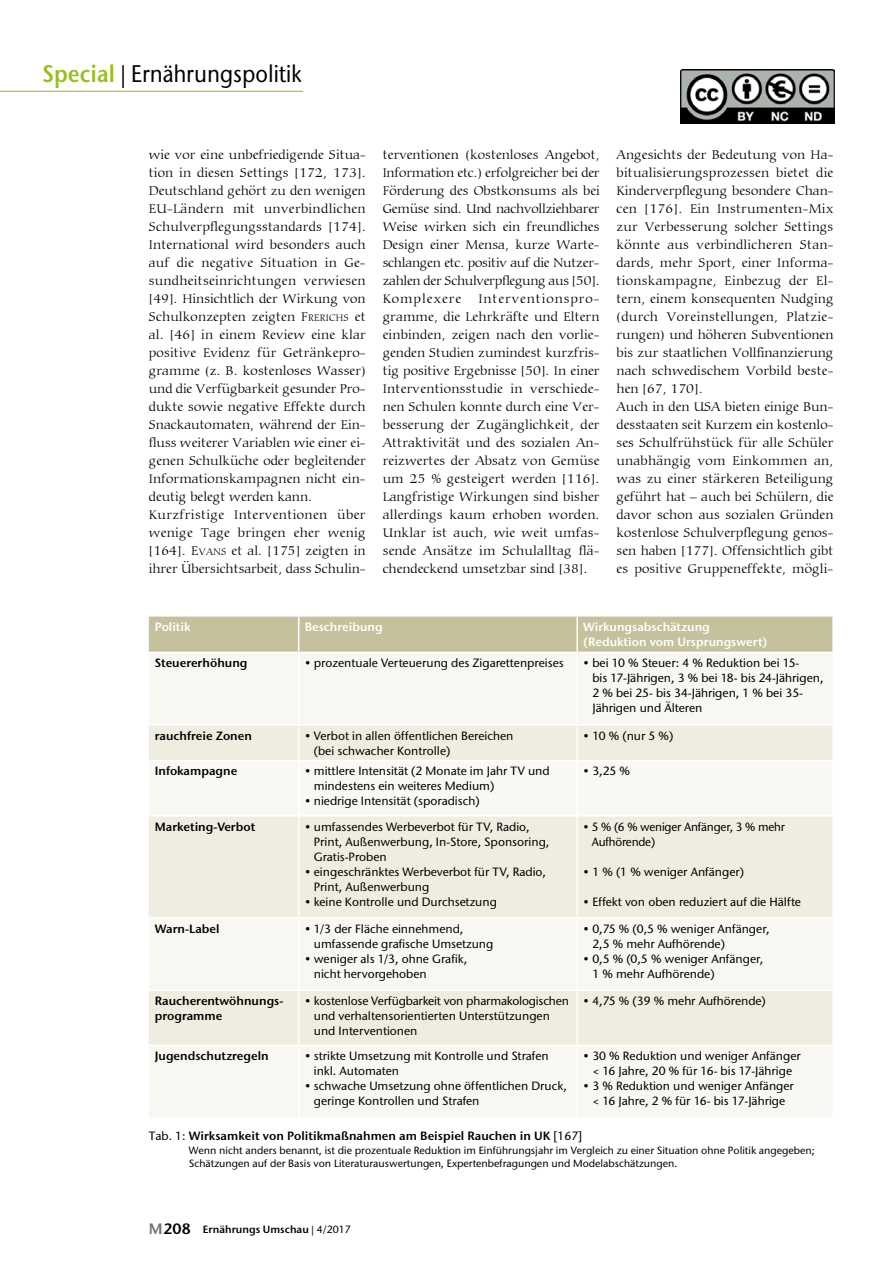
<style>
.page{position:relative;width:893px;height:1263px;background:#fff}
.page>*{position:absolute;margin:0;border:0;box-sizing:border-box;transform-origin:0 0}
.t1{font:500 24px "Stone Sans ITC Std";color:#000;scale:.9 1}
.t2{font:300 13.5px/18px "Carmina BT";letter-spacing:.005em;color:#000}
.t3{font:500 12px/15px "Stone Sans ITC Std";color:#000}
.t4{font:600 12px/15px "Stone Sans ITC Pro";color:#000}
.t5{font:600 12px/15px "Stone Sans ITC Pro";color:#fff}
.t6{font:500 10.5px/13.5px "Stone Sans ITC Std";color:#000}
.t7{font:600 10.5px "Stone Sans ITC Pro";color:#000}
.s1{font-family:"Stone Sans ITC Pro";font-weight:600;color:#95c11f}
.s2{font-style:inherit}
.s3{font-size:10.2px}
.s4{font-family:"Stone Sans ITC Std";font-weight:500}
.s5{font-size:15px;color:#706f6f}
.s6{font-size:15px}
</style>
<div class="page">
<hr style="left:0;top:91px;width:303px;height:1px;background:#95c11f">
<img style="left:680px;top:69px;width:155px;height:54px">
<div style="left:149px;top:617px;width:683px;height:35px;background:#c6c19d"></div>
<div style="left:149px;top:653px;width:683px;height:464px;background:#f8f7f2"></div>
<svg style="left:149px;top:725px;width:683px;height:320px;fill:#efede0"></svg>
<div style="left:149px;top:761px;width:683px;height:54px;background:#f9f8f3"></div>
<hr style="left:298px;top:617px;width:1px;height:35px;background:#fff">
<hr style="left:576px;top:617px;width:2px;height:35px;background:#fff">
<hr style="left:298px;top:653px;width:1px;height:71px;background:#fff">
<hr style="left:576px;top:653px;width:2px;height:71px;background:#fff">
<hr style="left:149px;top:724px;width:150px;height:1px;background:#fff">
<hr style="left:299px;top:724px;width:278px;height:1px;background:#fff">
<hr style="left:298px;top:725px;width:1px;height:35px;background:#fff">
<hr style="left:577px;top:724px;width:255px;height:1px;background:#fff">
<hr style="left:576px;top:725px;width:2px;height:35px;background:#fff">
<hr style="left:149px;top:760px;width:150px;height:1px;background:#fff">
<hr style="left:299px;top:760px;width:278px;height:1px;background:#fff">
<hr style="left:298px;top:761px;width:1px;height:54px;background:#fff">
<hr style="left:577px;top:760px;width:255px;height:1px;background:#fff">
<hr style="left:576px;top:761px;width:2px;height:54px;background:#fff">
<hr style="left:149px;top:815px;width:150px;height:1px;background:#fff">
<hr style="left:299px;top:815px;width:278px;height:1px;background:#fff">
<hr style="left:298px;top:816px;width:1px;height:101px;background:#fff">
<hr style="left:577px;top:815px;width:255px;height:1px;background:#fff">
<hr style="left:576px;top:816px;width:2px;height:101px;background:#fff">
<hr style="left:149px;top:917px;width:150px;height:2px;background:#fff">
<hr style="left:299px;top:917px;width:278px;height:2px;background:#fff">
<hr style="left:298px;top:919px;width:1px;height:70px;background:#fff">
<hr style="left:577px;top:917px;width:255px;height:2px;background:#fff">
<hr style="left:576px;top:919px;width:2px;height:70px;background:#fff">
<hr style="left:149px;top:989px;width:150px;height:2px;background:#fff">
<hr style="left:299px;top:989px;width:278px;height:2px;background:#fff">
<hr style="left:298px;top:991px;width:1px;height:54px;background:#fff">
<hr style="left:577px;top:989px;width:255px;height:2px;background:#fff">
<hr style="left:576px;top:991px;width:2px;height:54px;background:#fff">
<hr style="left:149px;top:1045px;width:150px;height:1px;background:#fff">
<hr style="left:299px;top:1045px;width:278px;height:1px;background:#fff">
<hr style="left:298px;top:1046px;width:1px;height:72px;background:#fff">
<hr style="left:577px;top:1045px;width:255px;height:1px;background:#fff">
<hr style="left:576px;top:1046px;width:2px;height:72px;background:#fff">
<h1 class="t1" style="left:43px;top:59px;width:290px"><span class="s1">Special</span> | Ernährungspolitik</h1>
<p class="t2" style="left:149px;top:146px;width:218px">wie vor eine unbefriedigende Situa&shy;tion in diesen Settings [172, 173].<br>Deutschland gehört zu den wenigen EU-Ländern mit unverbindlichen Schulverpflegungsstandards [174].<br>International wird besonders auch auf die negative Situation in Ge&shy;sundheitseinrichtungen verwiesen [49]. Hinsichtlich der Wirkung von Schulkonzepten zeigten <span class="s2">F</span><span class="s3">RERICHS</span> et al. [46] in einem Review eine klar positive Evidenz für Getränkepro&shy;gramme (z. B. kostenloses Wasser) und die Verfügbarkeit gesunder Pro&shy;dukte sowie negative Effekte durch Snackautomaten, während der Ein&shy;fluss weiterer Variablen wie einer ei&shy;genen Schulküche oder begleitender Informationskampagnen nicht ein&shy;deutig belegt werden kann.<br>Kurzfristige Interventionen über wenige Tage bringen eher wenig [164]. <span class="s2">E</span><span class="s3">VANS</span> et al. [175] zeigten in ihrer Übersichtsarbeit, dass Schulin-</p>
<p class="t2" style="left:383px;top:146px;width:218px;text-align:justify">terventionen (kostenloses Angebot, Information etc.) erfolgreicher bei der Förderung des Obstkonsums als bei Gemüse sind. Und nachvollziehbarer Weise wirken sich ein freundliches Design einer Mensa, kurze Warte&shy;schlangen etc. positiv auf die Nutzer&shy;zahlen der Schulverpflegung aus [50].<br>Komplexere</p>
<p class="t2" style="left:383px;top:290px;width:218px;text-align:justify;text-indent:96px">Interventionspro&shy;gramme, die Lehrkräfte und Eltern einbinden, zeigen nach den vorlie&shy;genden Studien zumindest kurzfris&shy;tig positive Ergebnisse [50]. In einer Interventionsstudie in verschiede&shy;nen Schulen konnte durch eine Ver&shy;besserung der Zugänglichkeit, der Attraktivität und des sozialen An&shy;reizwertes der Absatz von Gemüse um 25 % gesteigert werden [116].<br>Langfristige Wirkungen sind bisher allerdings kaum erhoben worden.<br>Unklar ist auch, wie weit umfas&shy;sende Ansätze im Schulalltag flä&shy;chendeckend umsetzbar sind [38].</p>
<p class="t2" style="left:617px;top:146px;width:218px">Angesichts der Bedeutung von Ha&shy;bitualisierungsprozessen bietet die Kinderverpflegung besondere Chan&shy;cen [176]. Ein Instrumenten-Mix zur Verbesserung solcher Settings könnte aus verbindlicheren Stan&shy;dards, mehr Sport, einer Informa&shy;tionskampagne, Einbezug der El&shy;tern, einem konsequenten Nudging (durch Voreinstellungen, Platzie&shy;rungen) und höheren Subventionen bis zur staatlichen Vollfinanzierung nach schwedischem Vorbild beste&shy;hen [67, 170].<br>Auch in den USA bieten einige Bun&shy;desstaaten seit Kurzem ein kostenlo&shy;ses Schulfrühstück für alle Schüler unabhängig vom Einkommen an, was zu einer stärkeren Beteiligung geführt hat – auch bei Schülern, die davor schon aus sozialen Gründen kostenlose Schulverpflegung genos&shy;sen haben [177]. Offensichtlich gibt es positive Gruppeneffekte, mögli-</p>
<p class="t5" style="left:155px;top:620px;width:37px">Politik</p>
<p class="t5" style="left:305px;top:620px;width:79px">Beschreibung</p>
<p class="t5" style="left:583px;top:620px;width:186px">Wirkungsabschätzung (Reduktion vom Ursprungswert)</p>
<p class="t4" style="left:155px;top:655px;width:94px">Steuererhöhung</p>
<p class="t3" style="left:305px;top:655px;width:261px">• prozentuale Verteuerung des Zigarettenpreises</p>
<p class="t3" style="left:592px;top:655px;width:233px;text-indent:-9px">• bei 10 % Steuer: 4 % Reduktion bei 15-<br>bis 17-Jährigen, 3 % bei 18- bis 24-Jährigen, 2 % bei 25- bis 34-Jährigen, 1 % bei 35- Jährigen und Älteren</p>
<p class="t4" style="left:155px;top:728px;width:99px">rauchfreie Zonen</p>
<p class="t3" style="left:314px;top:728px;width:201px;text-indent:-9px">• Verbot in allen öffentlichen Bereichen (bei schwacher Kontrolle)</p>
<p class="t3" style="left:583px;top:728px;width:92px">• 10 % (nur 5 %)</p>
<p class="t4" style="left:155px;top:764px;width:84px">Infokampagne</p>
<p class="t3" style="left:314px;top:763px;width:237px;text-indent:-9px">• mittlere Intensität (2 Monate im Jahr TV und mindestens ein weiteres Medium)</p>
<p class="t3" style="left:305px;top:793px;width:176px">• niedrige Intensität (sporadisch)</p>
<p class="t3" style="left:583px;top:763px;width:48px">• 3,25 %</p>
<p class="t4" style="left:155px;top:819px;width:102px">Marketing-Verbot</p>
<p class="t3" style="left:314px;top:819px;width:237px;text-indent:-9px">• umfassendes Werbeverbot für TV, Radio,<br>Print, Außenwerbung, In-Store, Sponsoring,<br>Gratis-Proben</p>
<p class="t3" style="left:314px;top:864px;width:234px;text-indent:-9px">• eingeschränktes Werbeverbot für TV, Radio,<br>Print, Außenwerbung</p>
<p class="t3" style="left:305px;top:894px;width:194px">• keine Kontrolle und Durchsetzung</p>
<p class="t4" style="left:155px;top:921px;width:66px">Warn-Label</p>
<p class="t3" style="left:314px;top:921px;width:181px;text-indent:-9px">• 1/3 der Fläche einnehmend, umfassende grafische Umsetzung</p>
<p class="t3" style="left:314px;top:951px;width:155px;text-indent:-9px">• weniger als 1/3, ohne Grafik, nicht hervorgehoben</p>
<p class="t3" style="left:592px;top:819px;width:195px;text-indent:-9px">• 5 % (6 % weniger Anfänger, 3 % mehr<br>Aufhörende)</p>
<p class="t3" style="left:583px;top:864px;width:162px">• 1 % (1 % weniger Anfänger)</p>
<p class="t3" style="left:583px;top:894px;width:219px">• Effekt von oben reduziert auf die Hälfte</p>
<p class="t3" style="left:592px;top:921px;width:179px;text-indent:-9px">• 0,75 % (0,5 % weniger Anfänger,<br>2,5 % mehr Aufhörende)</p>
<p class="t3" style="left:592px;top:951px;width:172px;text-indent:-9px">• 0,5 % (0,5 % weniger Anfänger,<br>1 % mehr Aufhörende)</p>
<p class="t4" style="left:155px;top:993px;width:130px">Raucherentwöhnungs&shy;programme</p>
<p class="t3" style="left:314px;top:993px;width:257px;text-indent:-9px">• kostenlose Verfügbarkeit von pharmakologischen und verhaltensorientierten Unterstützungen und Interventionen</p>
<p class="t3" style="left:583px;top:993px;width:184px">• 4,75 % (39 % mehr Aufhörende)</p>
<p class="t4" style="left:155px;top:1048px;width:115px">Jugendschutzregeln</p>
<p class="t3" style="left:314px;top:1048px;width:236px;text-indent:-9px">• strikte Umsetzung mit Kontrolle und Strafen inkl. Automaten</p>
<p class="t3" style="left:314px;top:1078px;width:255px;text-indent:-9px">• schwache Umsetzung ohne öffentlichen Druck, geringe Kontrollen und Strafen</p>
<p class="t3" style="left:583px;top:1048px;width:219px;text-align:center">• 30 % Reduktion und weniger Anfänger &lt; 16 Jahre, 20 % für 16- bis 17-Jährige</p>
<p class="t3" style="left:583px;top:1078px;width:212px;text-align:center">• 3 % Reduktion und weniger Anfänger &lt; 16 Jahre, 2 % für 16- bis 17-Jährige</p>
<p class="t4" style="left:149px;top:1128px;width:435px"><span class="s4">Tab. 1:</span> Wirksamkeit von Politikmaßnahmen am Beispiel Rauchen in UK <span class="s4">[167]</span></p>
<p class="t6" style="left:189px;top:1143px;width:627px">Wenn nicht anders benannt, ist die prozentuale Reduktion im Einführungsjahr im Vergleich zu einer Situation ohne Politik angegeben;<br>Schätzungen auf der Basis von Literaturauswertungen, Expertenbefragungen und Modelabschätzungen.</p>
<p class="t7" style="left:149px;top:1222px;width:204px"><span class="s5">M</span><span class="s6">208</span> Ernährungs Umschau <span class="s4">| 4/2017</span></p>
</div>
